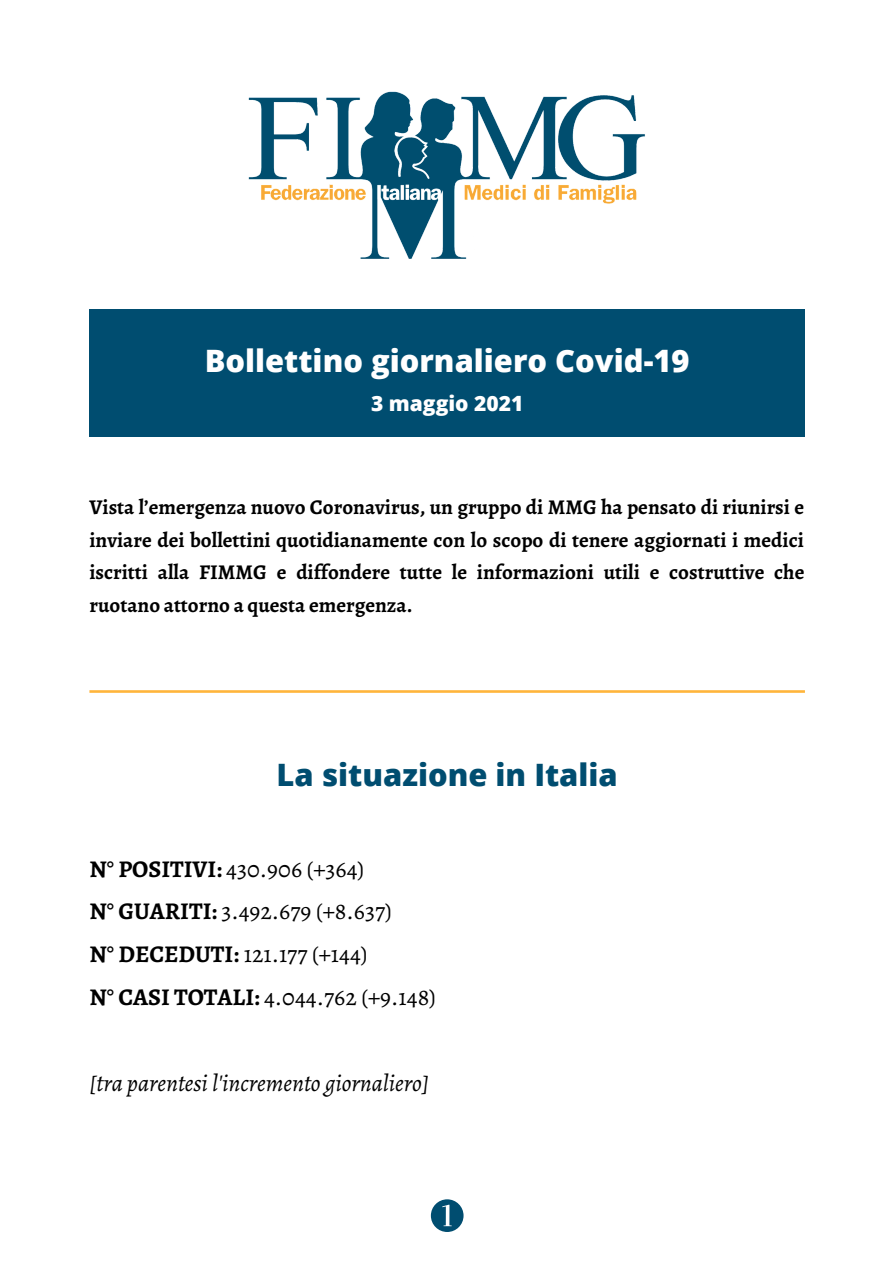
<style>
.page{position:relative;width:894px;height:1264px;background:#fff}
.page>*{position:absolute;margin:0;border:0;box-sizing:border-box;transform-origin:0 0}
.t1{font:800 30.9px "Open Sans";color:#fff}
.t2{font:800 30.9px "Open Sans";color:#004d70}
.t3{font:24px "Alegreya";color:#000}
.t4{font:italic 24px "Alegreya";color:#000}
.t5{font:700 21px/32.7px "Alegreya";color:#000;text-align:justify}
.t6{font:800 21px "Open Sans";color:#fff}
.s1{font-weight:700}
</style>
<div class="page">
<img style="left:248px;top:91px;width:397px;height:168px">
<svg style="left:89px;top:690px;width:715px;height:2px"></svg>
<div style="left:89px;top:309px;width:715px;height:128px;background:#004d70"></div>
<svg style="left:431px;top:1199px;width:32px;height:32px"></svg>
<p class="t1" style="left:204px;top:338px;width:486px">Bollettino giornaliero Covid-19</p>
<p class="t6" style="left:371px;top:388px;width:154px">3 maggio 2021</p>
<p class="t5" style="left:89px;top:490px;width:716px">Vista l’emergenza nuovo Coronavirus, un gruppo di MMG ha pensato di riunirsi e inviare dei bollettini quotidianamente con lo scopo di tenere aggiornati i medici iscritti alla FIMMG e diffondere tutte le informazioni utili e costruttive che ruotano attorno a questa emergenza.</p>
<p class="t2" style="left:276px;top:753px;width:342px">La situazione in Italia</p>
<p class="t3" style="left:89px;top:852px;width:276px"><span class="s1">N° POSITIVI:</span> 430.906 (+364)</p>
<p class="t3" style="left:89px;top:895px;width:304px"><span class="s1">N° GUARITI:</span> 3.492.679 (+8.637)</p>
<p class="t3" style="left:89px;top:937px;width:279px"><span class="s1">N° DECEDUTI:</span> 121.177 (+144)</p>
<p class="t3" style="left:89px;top:980px;width:348px"><span class="s1">N° CASI TOTALI:</span> 4.044.762 (+9.148)</p>
<p class="t4" style="left:89px;top:1066px;width:341px">[tra parentesi l'incremento giornaliero]</p>
</div>
